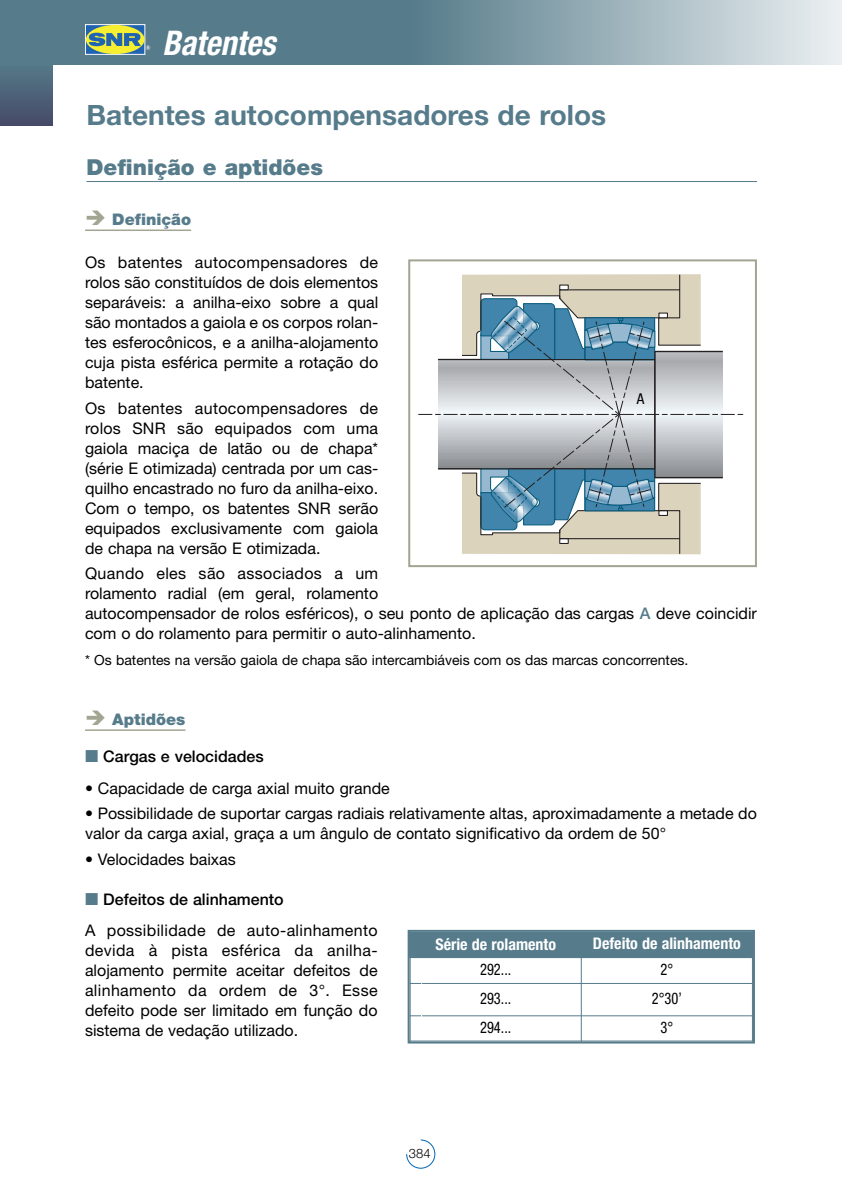
<style>
.page{position:relative;width:842px;height:1191px;background:#fff}
.page>*{position:absolute;margin:0;border:0;box-sizing:border-box;transform-origin:0 0}
.t1{font:italic 700 condensed 34px "Helvetica Neue";color:#fff;scale:.95 1}
.t2{font:700 28px "Helvetica Neue";color:#567b8a}
.t3{font:900 22px "Helvetica Neue";color:#567b8a}
.t4{font:16px/20px "Helvetica Neue";color:#000;text-align:justify}
.t5{font:500 16px "Helvetica Neue";color:#000}
.t6{font:700 condensed 16px "Helvetica Neue";color:#fff}
.t7{font:condensed 16px "Helvetica Neue";color:#000;scale:.9 1}
.t8{font:900 16px "Helvetica Neue";color:#567b8a}
.t9{font:condensed 15px "Helvetica Neue";color:#000}
.t10{font:14px "Helvetica Neue";color:#000}
.t11{font:300 13px "Helvetica Neue";color:#000}
.s1{font-weight:500;color:#567b8a}
</style>
<div class="page">
<div style="left:0;top:63px;width:53px;height:62px;background:linear-gradient(to bottom,#557a89,#464b68)"></div>
<div style="left:412px;top:0;width:430px;height:64px;background:linear-gradient(to right,#567b8a,#ecf0f2)"></div>
<div style="left:0;top:0;width:413px;height:64px;background:#567b8a"></div>
<svg style="left:406px;top:1139px;width:29px;height:29px"></svg>
<div style="left:85px;top:25px;width:60px;height:29px;background:#2064b1"></div>
<div style="left:85px;top:24px;width:60px;height:31px;border:1px solid #fff"></div>
<div style="left:86px;top:25px;width:59px;height:29px;background:#f6ee31;border-radius:50%"></div>
<svg style="left:89px;top:33px;width:61px;height:17px"></svg>
<hr style="left:86px;top:181px;width:671px;height:1px;background:#567b8a">
<hr style="left:85px;top:229px;width:106px;height:2px;background:#a3a592">
<hr style="left:85px;top:729px;width:100px;height:2px;background:#a3a592">
<div style="left:408px;top:930px;width:347px;height:113px;border:2px solid #567b8a"></div>
<div style="left:410px;top:932px;width:171px;height:25px;background:#567b8a"></div>
<div style="left:581px;top:932px;width:172px;height:25px;background:#567b8a"></div>
<hr style="left:410px;top:932px;width:1px;height:109px;background:#567b8a">
<hr style="left:581px;top:932px;width:1px;height:109px;background:#567b8a">
<hr style="left:752px;top:932px;width:1px;height:109px;background:#567b8a">
<hr style="left:410px;top:957px;width:343px;height:1px;background:#567b8a">
<hr style="left:410px;top:983px;width:343px;height:1px;background:#567b8a">
<hr style="left:410px;top:1015px;width:343px;height:1px;background:#567b8a">
<hr style="left:410px;top:1040px;width:343px;height:1px;background:#567b8a">
<svg style="left:418px;top:274px;width:326px;height:280px"></svg>
<div style="left:408px;top:259px;width:349px;height:308px;border:2px solid #a3a592"></div>
<hr style="left:421px;top:983px;width:1px;height:34px;background:#fff">
<h1 class="t1" style="left:162px;top:31px;width:120px">Batentes</h1>
<h2 class="t2" style="left:86px;top:105px;width:521px">Batentes autocompensadores de rolos</h2>
<h3 class="t3" style="left:86px;top:160px;width:238px">Definição e aptidões</h3>
<p class="t8" style="left:112px;top:214px;width:80px">Definição</p>
<p class="t4" style="left:85px;top:254px;width:295px">Os batentes autocompensadores de rolos são constituídos de dois elementos separáveis: a anilha-eixo sobre a qual são montados a gaiola e os corpos rolan&shy;tes esferocônicos, e a anilha-alojamento cuja pista esférica permite a rotação do batente.</p>
<p class="t4" style="left:85px;top:399px;width:295px">Os batentes autocompensadores de rolos SNR são equipados com uma gaiola maciça de latão ou de chapa* (série E otimizada) centrada por um cas&shy;quilho encastrado no furo da anilha-eixo.<br>Com o tempo, os batentes SNR serão equipados exclusivamente com gaiola de chapa na versão E otimizada.</p>
<p class="t4" style="left:85px;top:565px;width:673px;text-align:left">Quando eles são associados a um<br>rolamento radial (em geral, rolamento<br>autocompensador de rolos esféricos), o seu ponto de aplicação das cargas <span class="s1">A</span> deve coincidir com o do rolamento para permitir o auto-alinhamento.</p>
<p class="t10" style="left:85px;top:655px;width:605px">* Os batentes na versão gaiola de chapa são intercambiáveis com os das marcas concorrentes.</p>
<p class="t9" style="left:637px;top:393px;width:9px">A</p>
<p class="t8" style="left:112px;top:713px;width:75px">Aptidões</p>
<p class="t5" style="left:103px;top:750px;width:162px">Cargas e velocidades</p>
<p class="t4" style="left:85px;top:779px;width:306px">• Capacidade de carga axial muito grande</p>
<p class="t4" style="left:85px;top:805px;width:673px">• Possibilidade de suportar cargas radiais relativamente altas, aproximadamente a metade do valor da carga axial, graça a um ângulo de contato significativo da ordem de 50°</p>
<p class="t4" style="left:85px;top:850px;width:152px">• Velocidades baixas</p>
<p class="t5" style="left:103px;top:893px;width:182px">Defeitos de alinhamento</p>
<p class="t4" style="left:85px;top:922px;width:294px">A possibilidade de auto-alinhamento devida à pista esférica da anilha&shy;alojamento permite aceitar defeitos de alinhamento da ordem de 3°. Esse defeito pode ser limitado em função do sistema de vedação utilizado.</p>
<p class="t6" style="left:435px;top:938px;width:122px">Série de rolamento</p>
<p class="t6" style="left:593px;top:938px;width:149px">Defeito de alinhamento</p>
<p class="t7" style="left:480px;top:963px;width:36px">292...</p>
<p class="t7" style="left:660px;top:963px;width:16px">2°</p>
<p class="t7" style="left:480px;top:992px;width:36px">293...</p>
<p class="t7" style="left:652px;top:992px;width:35px">2°30’</p>
<p class="t7" style="left:480px;top:1021px;width:36px">294...</p>
<p class="t7" style="left:660px;top:1021px;width:16px">3°</p>
<p class="t11" style="left:409px;top:1148px;width:23px">384</p>
</div>
